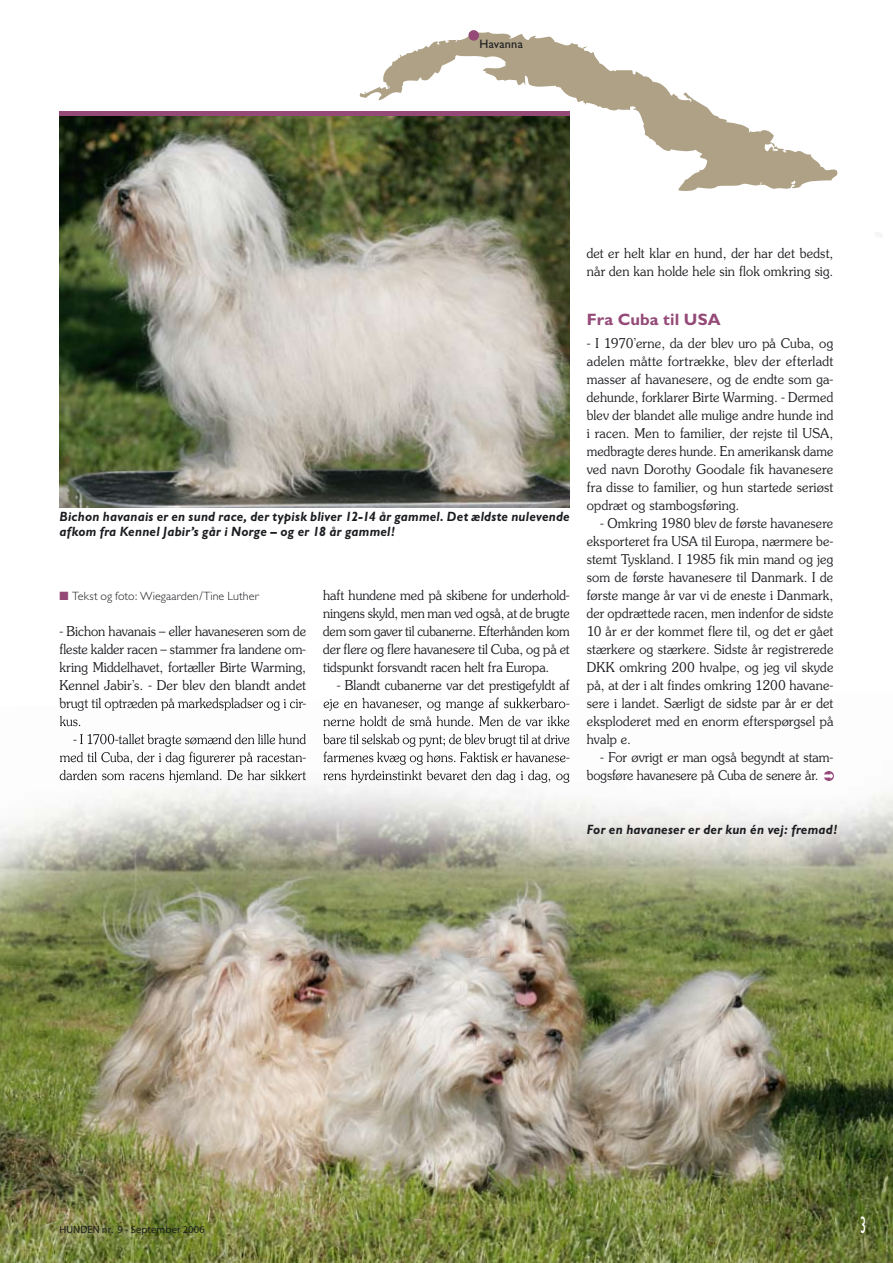
<style>
.page{position:relative;width:893px;height:1263px;background:#fff}
.page>*{position:absolute;margin:0;border:0;box-sizing:border-box;transform-origin:0 0}
.t1{font:24px "M Gill Sans";color:#fff;scale:.5 1}
.t2{font:700 16.5px "M Gill Sans";letter-spacing:.005em;color:#944977}
.t3{font:300 13.5px/18px "Souvenir";letter-spacing:.005em;color:#1b1c20;text-align:justify;scale:.95 1}
.t4{font:italic 700 13.5px/15px "Gill Sans";letter-spacing:.015em;color:#1b1c20;scale:.95 1}
.t5{font:12.3px "M Gill Sans";letter-spacing:.02em;color:#1b1c20}
.t6{font:300 12px "M Gill Sans";letter-spacing:.01em;color:#1b1c20}
.t7{font:10.5px "Myriad";letter-spacing:.015em;color:#1b1c20}
.s1{color:#944977}
</style>
<div class="page">
<img style="left:0;top:715px;width:255px;height:247px">
<img style="left:255px;top:704px;width:266px;height:258px">
<img style="left:521px;top:703px;width:265px;height:254px">
<img style="left:786px;top:773px;width:107px;height:490px">
<img style="left:0;top:962px;width:260px;height:250px">
<img style="left:260px;top:957px;width:266px;height:255px">
<img style="left:526px;top:953px;width:270px;height:259px">
<img style="left:0;top:1212px;width:797px;height:51px">
<img style="left:60px;top:701px;width:246px;height:10px">
<img style="left:60px;top:716px;width:20px;height:10px">
<img style="left:73px;top:734px;width:233px;height:13px">
<img style="left:60px;top:751px;width:246px;height:14px">
<img style="left:60px;top:770px;width:246px;height:13px">
<img style="left:324px;top:698px;width:245px;height:13px">
<img style="left:323px;top:716px;width:247px;height:10px">
<img style="left:323px;top:734px;width:247px;height:13px">
<img style="left:323px;top:751px;width:246px;height:14px">
<img style="left:323px;top:770px;width:247px;height:13px">
<svg style="left:360px;top:30px;width:478px;height:161px"></svg>
<div style="left:468px;top:30px;width:11px;height:11px;background:#944977;border-radius:50%"></div>
<img style="left:60px;top:115px;width:510px;height:392px">
<hr style="left:60px;top:111px;width:510px;height:4px;background:#944977">
<svg style="left:824px;top:771px;width:9px;height:10px"></svg>
<p class="t5" style="left:479px;top:37px;width:45px">Havanna</p>
<p class="t4" style="left:60px;top:508px;width:538px">Bichon havanais er en sund race, der typisk bliver 12-14 år gammel. Det ældste nulevende afkom fra Kennel Jabir’s går i Norge – og er 18 år gammel!</p>
<p class="t6" style="left:60px;top:589px;width:201px"><span class="s1">■</span> Tekst og foto: Wiegaarden/Tine Luther</p>
<p class="t3" style="left:60px;top:622px;width:261px">- Bichon havanais – eller havaneseren som de fleste kalder racen – stammer fra landene om&shy;kring Middelhavet, fortæller Birte Warming, Kennel Jabir’s. - Der blev den blandt andet brugt til optræden på markedspladser og i cir-</p>
<p class="t3" style="left:323px;top:586px;width:261px">haft hundene med på skibene for underhold&shy;ningens skyld, men man ved også, at de brugte dem som gaver til cubanerne. Efterhånden kom der flere og flere havanesere til Cuba, og på et tidspunkt forsvandt racen helt fra Europa.</p>
<p class="t3" style="left:337px;top:676px;width:247px">- Blandt cubanerne var det prestigefyldt af</p>
<p class="t3" style="left:587px;top:244px;width:261px">det er helt klar en hund, der har det bedst, når den kan holde hele sin flok omkring sig.</p>
<p class="t2" style="left:587px;top:310px;width:135px">Fra Cuba til USA</p>
<p class="t3" style="left:587px;top:334px;width:261px">- I 1970’erne, da der blev uro på Cuba, og adelen måtte fortrække, blev der efterladt masser af havanesere, og de endte som ga&shy;dehunde, forklarer Birte Warming. - Dermed blev der blandet alle mulige andre hunde ind i racen. Men to familier, der rejste til USA, medbragte deres hunde. En amerikansk dame ved navn Dorothy Goodale fik havanesere fra disse to familier, og hun startede seriøst opdræt og stambogsføring.</p>
<p class="t3" style="left:587px;top:514px;width:261px;text-indent:14px">- Omkring 1980 blev de første havanesere eksporteret fra USA til Europa, nærmere be&shy;stemt Tyskland. I 1985 fik min mand og jeg som de første havanesere til Danmark. I de første mange år var vi de eneste i Danmark, der opdrættede racen, men indenfor de sidste 10 år er der kommet flere til, og det er gået stærkere og stærkere. Sidste år registrerede DKK omkring 200 hvalpe, og jeg vil skyde på, at der i alt findes omkring 1200 havane&shy;sere i landet. Særligt de sidste par år er det eksploderet med en enorm efterspørgsel på hvalp e.</p>
<p class="t3" style="left:587px;top:748px;width:261px;text-indent:14px">- For øvrigt er man også begyndt at stam&shy;bogsføre havanesere på Cuba de senere år.</p>
<p class="t4" style="left:587px;top:822px;width:265px">For en havaneser er der kun én vej: fremad!</p>
<p class="t7" style="left:59px;top:1224px;width:147px">HUNDEN nr. 9 - September 2006</p>
<h1 class="t1" style="left:860px;top:1211px;width:13px">3</h1>
</div>
